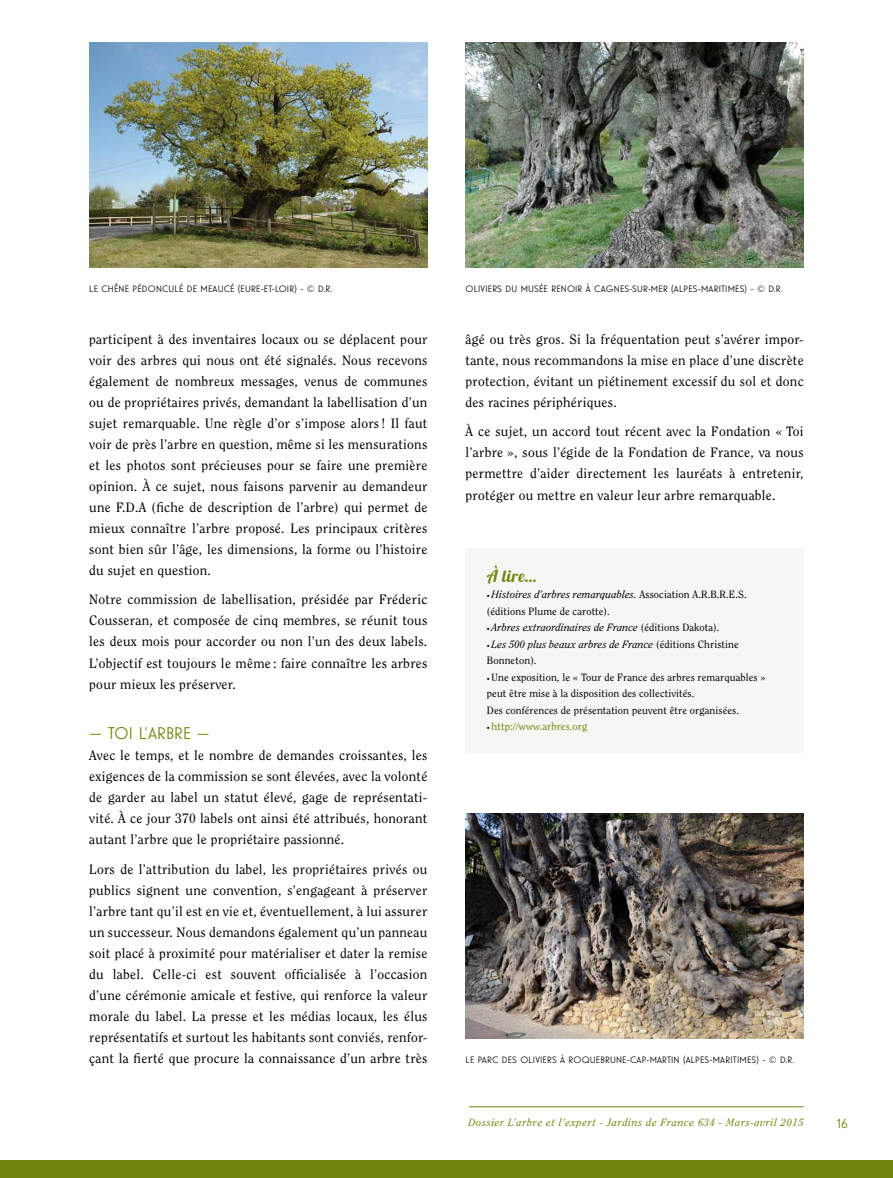
<style>
.page{position:relative;width:893px;height:1178px;background:#fff}
.page>*{position:absolute;margin:0;border:0;box-sizing:border-box;transform-origin:0 0}
.t1{font:16.5px "Guildford Pro";color:#70860d}
.t2{font:16.5px "Lobster 1.3";color:#70860d}
.t3{font:13.5px/21px "Clearface Std";letter-spacing:.02em;color:#000;text-align:justify}
.t4{font:13.5px "Guildford Pro";color:#70860d}
.t5{font:10.5px/16.5px "Clearface Std";letter-spacing:.01em;color:#000}
.t6{font:italic 10.5px/16.5px "Clearface Std";letter-spacing:.01em;color:#000}
.t7{font:italic 10.5px "Clearface Std";letter-spacing:.06em;color:#70860d}
.t8{font:10.5px "Clearface Std";letter-spacing:.01em;color:#70860d}
.t9{font:9px "Guildford Pro";letter-spacing:.02em;color:#000}
.s1{font-style:italic;font-size:6px}
.s2{font-style:italic}
.s3{font-size:6px}
.s4{font-style:normal}
.s5{font-style:italic;font-size:6px;color:#000}
</style>
<div class="page">
<hr style="left:469px;top:1106px;width:335px;height:1px;background:#70860d">
<div style="left:0;top:1160px;width:893px;height:18px;background:#70860d"></div>
<div style="left:466px;top:548px;width:338px;height:205px;background:#f6f6f4"></div>
<img style="left:89px;top:43px;width:338px;height:224px">
<img style="left:466px;top:43px;width:338px;height:224px">
<img style="left:466px;top:813px;width:338px;height:225px">
<p class="t9" style="left:89px;top:283px;width:245px">LE CHÊNE PÉDONCU LÉ DE M EAUCÉ (EU RE-ET-LOIR) - © D.R.</p>
<p class="t9" style="left:466px;top:283px;width:319px">OLIVIERS DU MUSÉE RENOIR À CAGNES-SU R-M ER (ALPES-MARITIMES) - © D.R.</p>
<p class="t3" style="left:89px;top:329px;width:340px">participent à des inventaires locaux ou se déplacent pour voir des arbres qui nous ont été signalés. Nous recevons également de nombreux messages, venus de communes ou de propriétaires privés, demandant la labellisation d’un sujet remarquable. Une règle d’or s’impose alors! Il faut voir de près l’arbre en question, même si les mensurations et les photos sont précieuses pour se faire une première opinion. À ce sujet, nous faisons parvenir au demandeur une F.D.A (fiche de description de l’arbre) qui permet de mieux connaître l’arbre proposé. Les principaux critères sont bien sûr l’âge, les dimensions, la forme ou l’histoire du sujet en question.</p>
<p class="t3" style="left:89px;top:589px;width:340px">Notre commission de labellisation, présidée par Fréderic Cousseran, et composée de cinq membres, se réunit tous les deux mois pour accorder ou non l’un des deux labels.<br>L’objectif est toujours le même : faire connaître les arbres pour mieux les préserver.</p>
<p class="t1" style="left:89px;top:722px;width:122px">— TOI L’ARBRE —</p>
<p class="t3" style="left:89px;top:745px;width:340px">Avec le temps, et le nombre de demandes croissantes, les exigences de la commission se sont élevées, avec la volonté de garder au label un statut élevé, gage de représentati&shy;vité. À ce jour 370 labels ont ainsi été attribués, honorant autant l’arbre que le propriétaire passionné.</p>
<p class="t3" style="left:89px;top:858px;width:340px">Lors de l’attribution du label, les propriétaires privés ou publics signent une convention, s’engageant à préserver l’arbre tant qu’il est en vie et, éventuellement, à lui assurer un successeur. Nous demandons également qu’un panneau soit placé à proximité pour matérialiser et dater la remise du label. Celle-ci est souvent officialisée à l’occasion d’une cérémonie amicale et festive, qui renforce la valeur morale du label. La presse et les médias locaux, les élus représentatifs et surtout les habitants sont conviés, renfor&shy;çant la fierté que procure la connaissance d’un arbre très</p>
<p class="t3" style="left:466px;top:329px;width:340px">âgé ou très gros. Si la fréquentation peut s’avérer impor&shy;tante, nous recommandons la mise en place d’une discrète protection, évitant un piétinement excessif du sol et donc des racines périphériques.</p>
<p class="t3" style="left:466px;top:421px;width:340px">À ce sujet, un accord tout récent avec la Fondation « Toi l’arbre », sous l’égide de la Fondation de France, va nous permettre d’aider directement les lauréats à entretenir, protéger ou mettre en valeur leur arbre remarquable.</p>
<p class="t2" style="left:487px;top:565px;width:51px">À lire…</p>
<p class="t5" style="left:487px;top:586px;width:261px"><span class="s1">•</span> <span class="s2">Histoires d’arbres remarquables.</span> Association A.R.B.R.E.S. (éditions Plume de carotte).</p>
<p class="t6" style="left:487px;top:620px;width:234px"><span class="s3">•</span> Arbres extraordinaires de France <span class="s4">(éditions Dakota).</span></p>
<p class="t6" style="left:487px;top:636px;width:253px"><span class="s3">•</span> Les 500 plus beaux arbres de France <span class="s4">(éditions Christine<br>Bonneton).</span></p>
<p class="t5" style="left:487px;top:669px;width:280px"><span class="s1">•</span> Une exposition, le « Tour de France des arbres remarquables » peut être mise à la disposition des collectivités.<br>Des conférences de présentation peuvent être organisées.</p>
<p class="t8" style="left:487px;top:720px;width:102px"><span class="s5">•</span> http://www.arbres.org</p>
<p class="t9" style="left:466px;top:1053px;width:330px">LE PARC DES OLIVIERS À ROQU EBRU NE-CAP-MARTIN (ALPES-MARITIMES) - © D.R.</p>
<p class="t7" style="left:468px;top:1116px;width:337px">Dossier L’arbre et l’expert - Jardins de France 634 - Mars-avril 2015</p>
<p class="t4" style="left:838px;top:1114px;width:12px">16</p>
</div>
